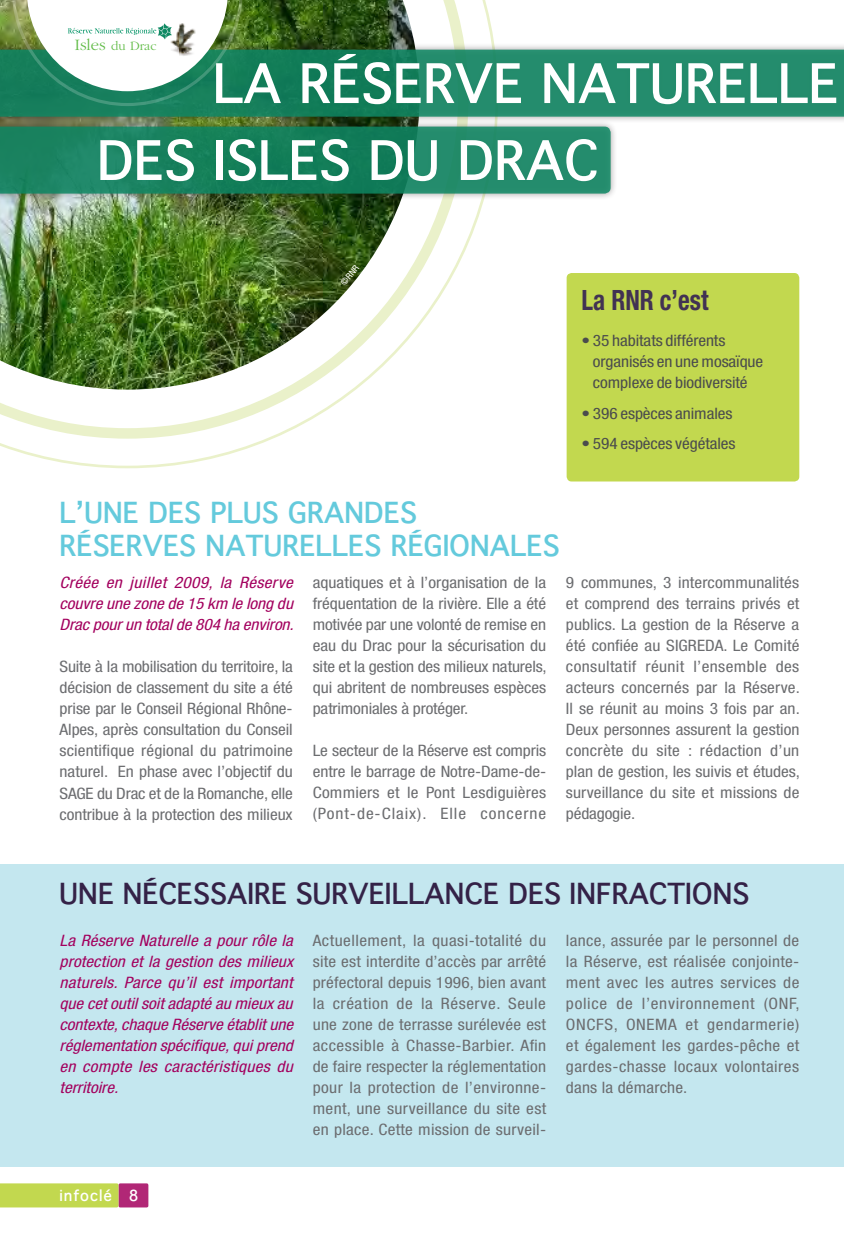
<style>
.page{position:relative;width:844px;height:1241px;background:#fff}
.page>*{position:absolute;margin:0;border:0;box-sizing:border-box;transform-origin:0 0}
.t1{font:700 52.5px "Thonburi";color:#fff}
.t2{font:700 28px/33.2px "Thonburi";color:#64cadc}
.t3{font:700 28px "Thonburi";color:#342247}
.t4{font:700 condensed 28px "Helvetica Neue";color:#413253;scale:.9 1}
.t5{font:condensed 15.75px/21px "Helvetica Neue";letter-spacing:.005em;color:#6c6d70;text-align:justify;scale:1.1 1}
.t6{font:italic condensed 15.75px/21px "Helvetica Neue";color:#a3015e;text-align:justify;scale:1.1 1}
.t7{font:condensed 15.75px/21px "Helvetica Neue";letter-spacing:-.005em;color:#4b4c4d;scale:1.1 1}
.t8{font:700 14.88px "Thonburi";color:#fff}
.t9{font:300 13.12px "Garamond";color:#60bb46}
.s1{font-size:16.45px}
</style>
<div class="page">
<div style="left:118px;top:1183px;width:30px;height:24px;background:#b12776;border-radius:2px"></div>
<div style="left:0;top:1183px;width:118px;height:24px;background:#c2d84f"></div>
<svg style="left:0;top:0;width:494px;height:468px"></svg>
<svg style="left:0;top:0;width:468px;height:438px"></svg>
<img style="left:0;top:0;width:419px;height:389px">
<hr style="left:843px;top:863px;width:1px;height:303px;background:#c4e7ef">
<div style="left:0;top:863px;width:843px;height:303px;background:#c4e7ef"></div>
<div style="left:0;top:119px;width:618px;height:81px;background:#231f20;opacity:.5"></div>
<svg style="left:0;top:126px;width:610px;height:67px"></svg>
<div style="left:0;top:42px;width:843px;height:81px;background:#231f20;opacity:.5"></div>
<svg style="left:0;top:50px;width:843px;height:67px;fill:#238b6b"></svg>
<svg style="left:12px;top:0;width:231px;height:106px"></svg>
<div style="left:566px;top:273px;width:233px;height:208px;background:#c2d84f;border-radius:5px"></div>
<svg style="left:340px;top:264px;width:19px;height:22px"></svg>
<p class="t9" style="left:75px;top:38px;width:83px"><span class="s1">Isles</span> du Drac</p>
<h1 class="t1" style="left:213px;top:40px;width:627px">LA RÉSERVE NATU RELLE</h1>
<h1 class="t1" style="left:97px;top:117px;width:503px">DES ISLES DU DRAC</h1>
<h2 class="t4" style="left:581px;top:283px;width:143px">La RNR c’est</h2>
<p class="t7" style="left:592px;top:329px;width:156px;text-indent:-11px">• 35 habitats différents organisés en une mosaïque complexe de biodiversité</p>
<p class="t7" style="left:581px;top:402px;width:139px">• 396 espèces animales</p>
<p class="t7" style="left:581px;top:433px;width:141px">• 594 espèces végétales</p>
<h2 class="t2" style="left:60px;top:496px;width:501px">L’UN E DES PLUS GRANDES<br>RÉSERVES NATU RELLES RÉGIONALES</h2>
<p class="t6" style="left:60px;top:572px;width:214px">Créée en juillet 2009, la Réserve couvre une zone de 15 km le long du Drac pour un total de 804 ha environ.</p>
<p class="t5" style="left:60px;top:656px;width:214px">Suite à la mobilisation du territoire, la décision de classement du site a été prise par le Conseil Régional Rhône-Alpes, après consultation du Conseil scientifique régional du patrimoine naturel. En phase avec l’objectif du SAGE du Drac et de la Romanche, elle contribue à la protection des milieux</p>
<p class="t5" style="left:566px;top:572px;width:214px">9 communes, 3 intercommunalités et comprend des terrains privés et publics. La gestion de la Réserve a été confiée au SIGREDA. Le Comité consultatif réunit l’ensemble des acteurs concernés par la Réserve.<br>Il se réunit au moins 3 fois par an.<br>Deux personnes assurent la gestion concrète du site : rédaction d’un plan de gestion, les suivis et études, surveillance du site et missions de pédagogie.</p>
<p class="t5" style="left:313px;top:572px;width:214px">aquatiques et à l’organisation de la fréquentation de la rivière. Elle a été motivée par une volonté de remise en eau du Drac pour la sécurisation du site et la gestion des milieux naturels, qui abritent de nombreuses espèces patrimoniales à protéger.</p>
<p class="t5" style="left:313px;top:740px;width:214px">Le secteur de la Réserve est compris entre le barrage de Notre-Dame-de-Commiers et le Pont Lesdiguières (Pont-de-Claix). Elle concerne</p>
<h2 class="t3" style="left:60px;top:869px;width:100px">UNE NÉCESSAIRES</h2>
<h2 class="t3" style="left:313px;top:869px;width:36px">URVEILLA</h2>
<h2 class="t3" style="left:444px;top:869px;width:78px">NCE DESI</h2>
<h2 class="t3" style="left:576px;top:869px;width:38px">NFRAC</h2>
<h2 class="t3" style="left:667px;top:869px;width:81px">TIONS</h2>
<p class="t6" style="left:60px;top:929px;width:214px">La Réserve Naturelle a pour rôle la protection et la gestion des milieux naturels. Parce qu’il est important que cet outil soit adapté au mieux au contexte, chaque Réserve établit une réglementation spécifique, qui prend en compte les caractéristiques du territoire.</p>
<p class="t5" style="left:313px;top:929px;width:214px">Actuellement, la quasi-totalité du site est interdite d’accès par arrêté préfectoral depuis 1996, bien avant la création de la Réserve. Seule une zone de terrasse surélevée est accessible à Chasse-Barbier. Afin de faire respecter la réglementation pour la protection de l’environne&shy;ment, une surveillance du site est en place. Cette mission de surveil-</p>
<p class="t5" style="left:566px;top:929px;width:214px">lance, assurée par le personnel de la Réserve, est réalisée conjointe&shy;ment avec les autres services de police de l’environnement (ONF, ONCFS, ONEMA et gendarmerie) et également les gardes-pêche et gardes-chasse locaux volontaires dans la démarche.</p>
<p class="t8" style="left:60px;top:1182px;width:81px">INFOCLÉ 8</p>
</div>
